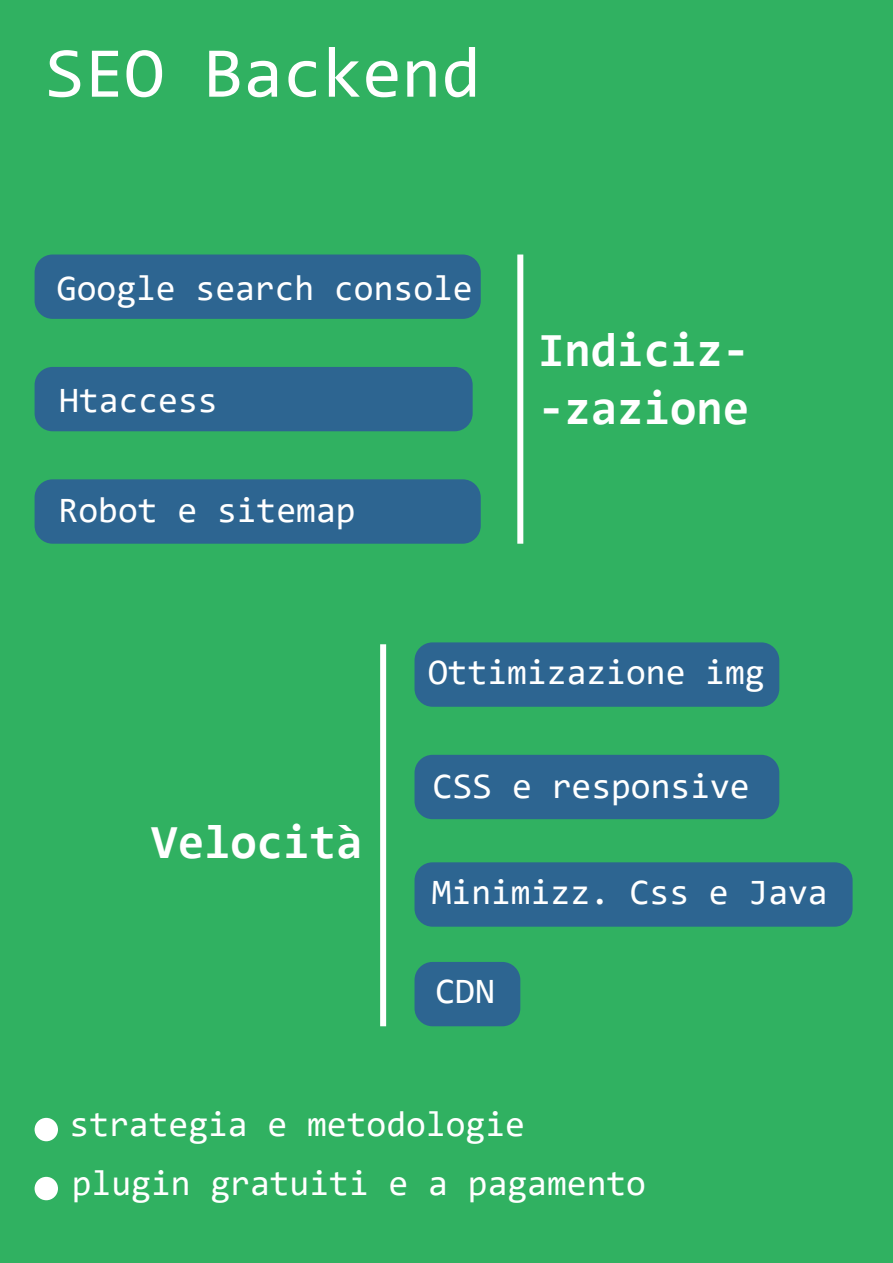
<style>
.page{position:relative;width:893px;height:1263px;background:#fff}
.page>*{position:absolute;margin:0;border:0;box-sizing:border-box;transform-origin:0 0}
.t1{font:72px "Consolas";color:#fff}
.t2{font:700 48px/57.6px "Consolas";color:#fff}
.t3{font:36px/58.9px "Consolas";color:#fff}
</style>
<div class="page">
<div style="left:0;top:0;width:893px;height:1262px;background:#30b161"></div>
<div style="left:35px;top:254px;width:446px;height:65px;background:#2d6591;border-radius:18px"></div>
<div style="left:35px;top:367px;width:438px;height:64px;background:#2d6591;border-radius:18px"></div>
<div style="left:35px;top:479px;width:446px;height:65px;background:#2d6591;border-radius:18px"></div>
<div style="left:517px;top:254px;width:6px;height:290px;background:#fff"></div>
<div style="left:414px;top:642px;width:365px;height:65px;background:#2d6591;border-radius:18px"></div>
<div style="left:414px;top:755px;width:365px;height:64px;background:#2d6591;border-radius:18px"></div>
<div style="left:380px;top:644px;width:6px;height:382px;background:#fff"></div>
<div style="left:414px;top:862px;width:439px;height:65px;background:#2d6591;border-radius:18px"></div>
<div style="left:35px;top:1118px;width:23px;height:23px;background:#fff;border-radius:50%"></div>
<div style="left:35px;top:1177px;width:23px;height:23px;background:#fff;border-radius:50%"></div>
<div style="left:414px;top:962px;width:106px;height:64px;background:#2d6591;border-radius:18px"></div>
<h1 class="t1" style="left:45px;top:24px;width:437px">SEO Backend</h1>
<p class="t3" style="left:57px;top:257px;width:417px">Google search console</p>
<p class="t3" style="left:59px;top:370px;width:160px">Htaccess</p>
<p class="t3" style="left:59px;top:480px;width:299px">Robot e sitemap</p>
<h2 class="t2" style="left:538px;top:321px;width:213px">Indiciz--zazione</h2>
<p class="t3" style="left:428px;top:642px;width:338px">Ottimizazione img</p>
<h2 class="t2" style="left:151px;top:813px;width:213px">Velocità</h2>
<p class="t3" style="left:433px;top:756px;width:318px">CSS e responsive</p>
<p class="t3" style="left:432px;top:861px;width:397px">Minimizz. Css e Java</p>
<p class="t3" style="left:435px;top:961px;width:61px">CDN</p>
<p class="t3" style="left:70px;top:1094px;width:578px">strategia e metodologie plugin gratuiti e a pagamento</p>
</div>
